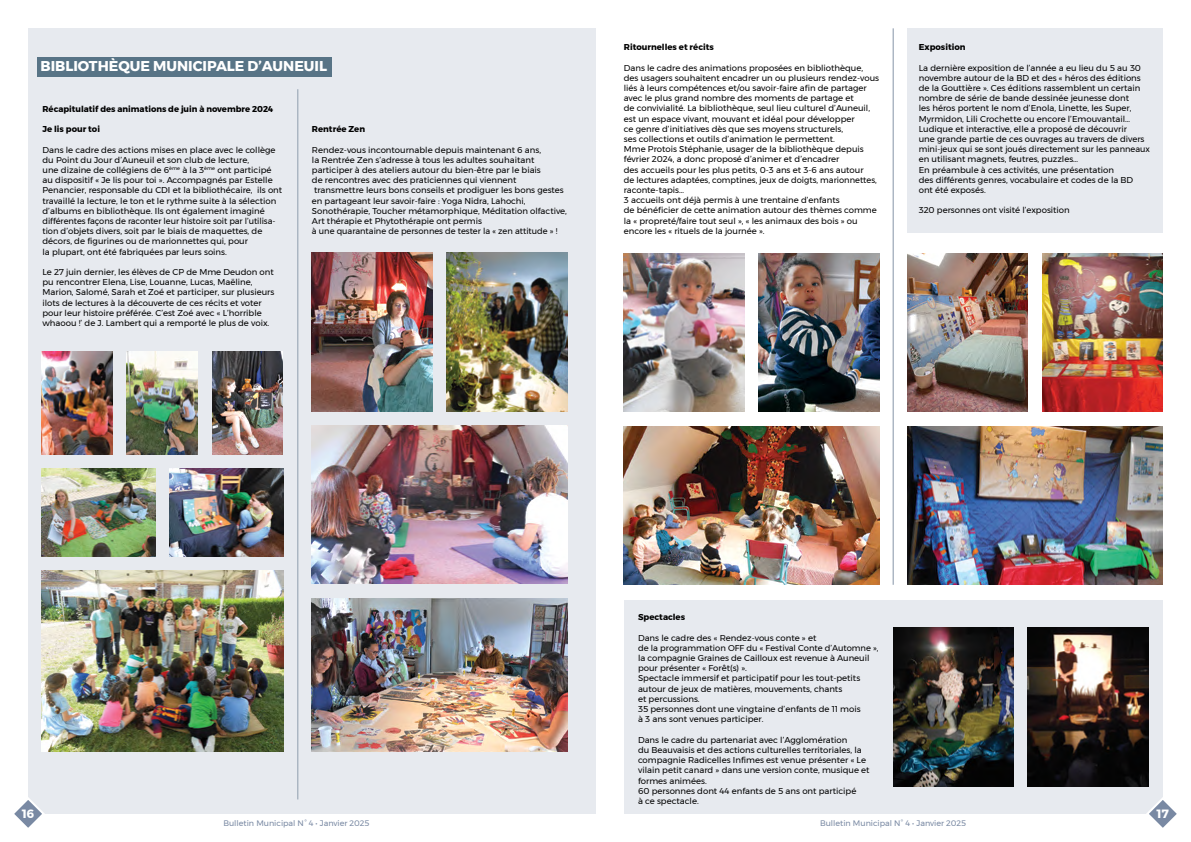
<style>
.page{position:relative;width:1191px;height:842px;background:#fff}
.page>*{position:absolute;margin:0;border:0;box-sizing:border-box;transform-origin:0 0}
.t1{font:700 14.2px "Gontserrat";color:#fff}
.t2{font:700 12px "Gontserrat";color:#fff}
.t3{font:8.5px/10.2px "Gontserrat";color:#000}
.t4{font:700 8.5px "Gontserrat";color:#000}
.t5{font:8px "Gontserrat";color:#7989a3}
</style>
<div class="page">
<div style="left:28px;top:28px;width:567px;height:786px;background:#e7eaef"></div>
<div style="left:907px;top:28px;width:255px;height:205px;background:#e7eaef"></div>
<div style="left:37px;top:57px;width:294px;height:20px;background:#587486"></div>
<hr style="left:297px;top:89px;width:1px;height:710px;background:#a9b4c1">
<hr style="left:892px;top:28px;width:2px;height:557px;background:#a9b4c1">
<img style="left:42px;top:571px;width:241px;height:181px">
<img style="left:312px;top:425px;width:255px;height:159px">
<img style="left:312px;top:598px;width:255px;height:154px">
<img style="left:42px;top:468px;width:113px;height:88px">
<img style="left:170px;top:468px;width:113px;height:88px">
<img style="left:42px;top:351px;width:71px;height:103px">
<img style="left:127px;top:351px;width:71px;height:103px">
<img style="left:212px;top:351px;width:71px;height:103px">
<img style="left:624px;top:426px;width:255px;height:159px">
<img style="left:907px;top:426px;width:255px;height:159px">
<div style="left:624px;top:600px;width:538px;height:214px;background:#e7eaef"></div>
<img style="left:312px;top:252px;width:120px;height:159px">
<img style="left:446px;top:252px;width:121px;height:159px">
<img style="left:624px;top:253px;width:120px;height:159px">
<img style="left:758px;top:253px;width:121px;height:159px">
<img style="left:907px;top:253px;width:121px;height:159px">
<img style="left:1042px;top:253px;width:120px;height:159px">
<img style="left:893px;top:627px;width:120px;height:159px">
<img style="left:1028px;top:627px;width:120px;height:159px">
<svg style="left:14px;top:797px;width:31px;height:31px"></svg>
<svg style="left:1146px;top:796px;width:31px;height:32px"></svg>
<h1 class="t1" style="left:41px;top:55px;width:288px">BIBLIOTHÈQUE MUNICIPALE D’AUNEUIL</h1>
<p class="t4" style="left:43px;top:102px;width:232px">Récapitulatif des animations de juin à novembre 2024</p>
<p class="t4" style="left:43px;top:122px;width:59px">Je lis pour toi</p>
<p class="t3" style="left:43px;top:144px;width:241px">Dans le cadre des actions mises en place avec le collège du Point du Jour d’Auneuil et son club de lecture,<br>une dizaine de collégiens de 6<sup>ème</sup> à la 3<sup>ème</sup> ont participé au dispositif « Je lis pour toi ». Accompagnés par Estelle Penancier, responsable du CDI et la bibliothécaire, ils ont travaillé la lecture, le ton et le rythme suite à la sélection d’albums en bibliothèque. Ils ont également imaginé différentes façons de raconter leur histoire soit par l’utilisa&shy;tion d’objets divers, soit par le biais de maquettes, de décors, de figurines ou de marionnettes qui, pour<br>la plupart, ont été fabriquées par leurs soins.</p>
<p class="t3" style="left:43px;top:267px;width:233px">Le 27 juin dernier, les élèves de CP de Mme Deudon ont pu rencontrer Elena, Lise, Louanne, Lucas, Maëline, Marion, Salomé, Sarah et Zoé et participer, sur plusieurs ilots de lectures à la découverte de ces récits et voter pour leur histoire préférée. C’est Zoé avec « L’horrible whaoou !’ de J. Lambert qui a remporté le plus de voix.</p>
<p class="t4" style="left:312px;top:122px;width:55px">Rentrée Zen</p>
<p class="t3" style="left:312px;top:144px;width:256px">Rendez-vous incontournable depuis maintenant 6 ans,<br>la Rentrée Zen s’adresse à tous les adultes souhaitant participer à des ateliers autour du bien-être par le biais<br>de rencontres avec des praticiennes qui viennent transmettre leurs bons conseils et prodiguer les bons gestes en partageant leur savoir-faire : Yoga Nidra, Lahochi, Sonothérapie, Toucher métamorphique, Méditation olfactive, Art thérapie et Phytothérapie ont permis<br>à une quarantaine de personnes de tester la « zen attitude » !</p>
<p class="t4" style="left:624px;top:40px;width:92px">Ritournelles et récits</p>
<p class="t3" style="left:624px;top:62px;width:257px">Dans le cadre des animations proposées en bibliothèque, des usagers souhaitent encadrer un ou plusieurs rendez-vous liés à leurs compétences et/ou savoir-faire afin de partager avec le plus grand nombre des moments de partage et<br>de convivialité. La bibliothèque, seul lieu culturel d’Auneuil, est un espace vivant, mouvant et idéal pour développer<br>ce genre d’initiatives dès que ses moyens structurels,<br>ses collections et outils d’animation le permettent.<br>Mme Protois Stéphanie, usager de la bibliothèque depuis février 2024, a donc proposé d’animer et d’encadrer<br>des accueils pour les plus petits, 0-3 ans et 3-6 ans autour<br>de lectures adaptées, comptines, jeux de doigts, marionnettes, raconte-tapis…<br>3 accueils ont déjà permis à une trentaine d’enfants<br>de bénéficier de cette animation autour des thèmes comme la « propreté/faire tout seul », « les animaux des bois » ou encore les « rituels de la journée ».</p>
<p class="t4" style="left:918px;top:40px;width:48px">Exposition</p>
<p class="t3" style="left:918px;top:62px;width:233px">La dernière exposition de l’année a eu lieu du 5 au 30 novembre autour de la BD et des « héros des éditions de la Gouttière ». Ces éditions rassemblent un certain nombre de série de bande dessinée jeunesse dont<br>les héros portent le nom d’Enola, Linette, les Super, Myrmidon, Lili Crochette ou encore l’Emouvantail… Ludique et interactive, elle a proposé de découvrir<br>une grande partie de ces ouvrages au travers de divers mini-jeux qui se sont joués directement sur les panneaux en utilisant magnets, feutres, puzzles…<br>En préambule à ces activités, une présentation<br>des différents genres, vocabulaire et codes de la BD<br>ont été exposés.</p>
<p class="t3" style="left:918px;top:205px;width:153px">320 personnes ont visité l’exposition</p>
<h2 class="t2" style="left:22px;top:804px;width:14px">16</h2>
<p class="t5" style="left:223px;top:817px;width:148px">Bulletin Municipal N° 4 • Janvier 2025</p>
<p class="t4" style="left:638px;top:610px;width:49px">Spectacles</p>
<p class="t3" style="left:638px;top:632px;width:242px">Dans le cadre des « Rendez-vous conte » et<br>de la programmation OFF du « Festival Conte d’Automne », la compagnie Graines de Cailloux est revenue à Auneuil pour présenter « Forêt(s) ».<br>Spectacle immersif et participatif pour les tout-petits autour de jeux de matières, mouvements, chants<br>et percussions.<br>35 personnes dont une vingtaine d’enfants de 11 mois<br>à 3 ans sont venues participer.</p>
<p class="t3" style="left:638px;top:734px;width:233px">Dans le cadre du partenariat avec l’Agglomération<br>du Beauvaisis et des actions culturelles territoriales, la compagnie Radicelles Infimes est venue présenter « Le vilain petit canard » dans une version conte, musique et formes animées.<br>60 personnes dont 44 enfants de 5 ans ont participé<br>à ce spectacle.</p>
<p class="t5" style="left:820px;top:817px;width:148px">Bulletin Municipal N° 4 • Janvier 2025</p>
<h2 class="t2" style="left:1157px;top:804px;width:13px">17</h2>
</div>
